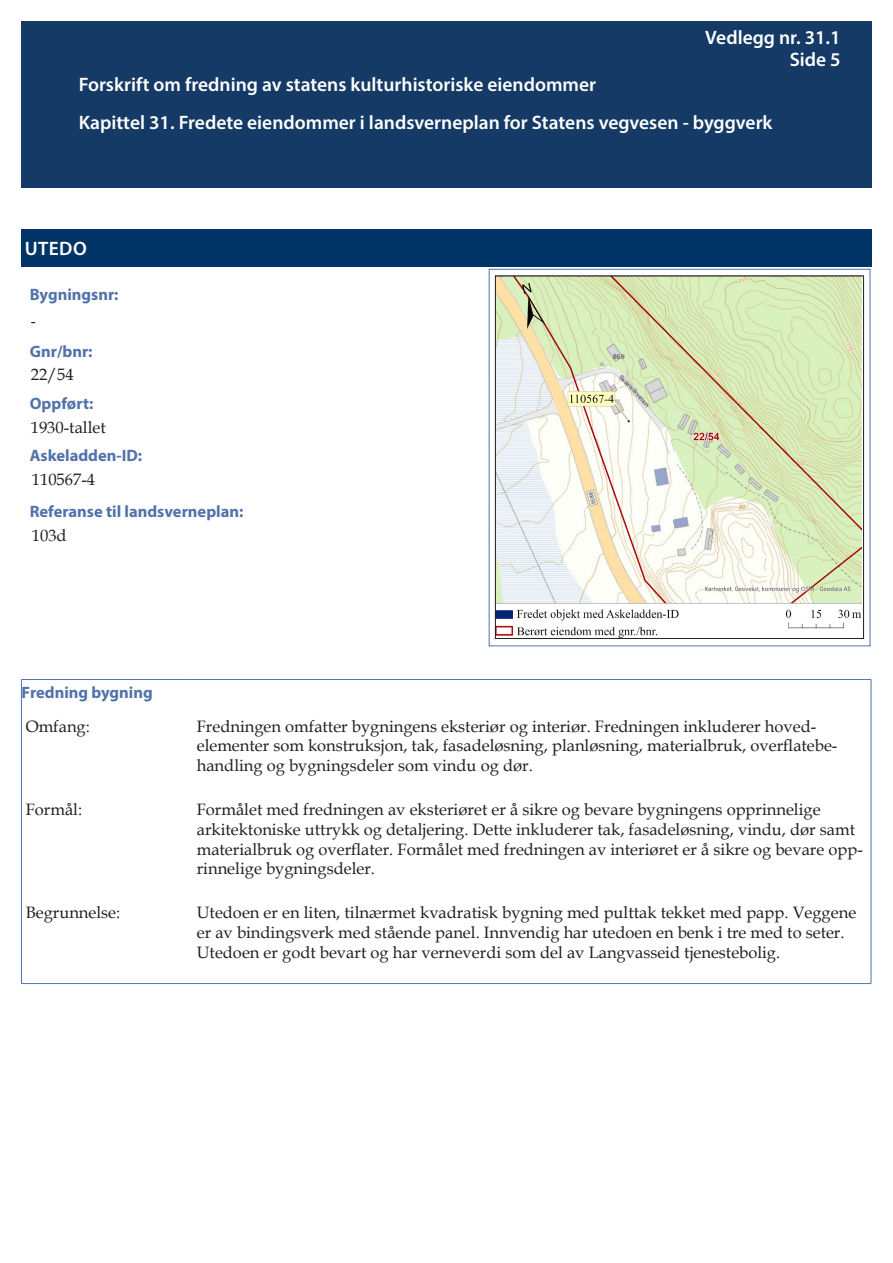
<style>
.page{position:relative;width:893px;height:1263px;background:#fff}
.page>*{position:absolute;margin:0;border:0;box-sizing:border-box;transform-origin:0 0}
.Overskrift_1_MyrPro{font:600 19.5px "Myriad Pro";color:#fff}
.Tekst_-_data_11{font:16.5px/19.8px "Book Antiqua";color:#231f20}
.Overskrift_2_MyrPro{font:700 16.5px "Myriad Pro";color:#5172aa}
.Tekst_-_data_10{font:15px "Book Antiqua";color:#231f20}
</style>
<div class="page">
<div style="left:21px;top:21px;width:851px;height:167px;background:#143a65"></div>
<div style="left:21px;top:230px;width:851px;height:37px;background:#036"></div>
<hr style="left:21px;top:679px;width:170px;height:1px;background:#5172aa">
<hr style="left:21px;top:680px;width:1px;height:33px;background:#5172aa">
<hr style="left:191px;top:679px;width:680px;height:1px;background:#5172aa">
<hr style="left:871px;top:680px;width:1px;height:33px;background:#5172aa">
<hr style="left:21px;top:713px;width:1px;height:84px;background:#5172aa">
<hr style="left:871px;top:713px;width:1px;height:84px;background:#5172aa">
<hr style="left:21px;top:797px;width:1px;height:103px;background:#5172aa">
<hr style="left:871px;top:797px;width:1px;height:103px;background:#5172aa">
<hr style="left:21px;top:900px;width:1px;height:83px;background:#5172aa">
<hr style="left:871px;top:900px;width:1px;height:83px;background:#5172aa">
<hr style="left:21px;top:983px;width:170px;height:1px;background:#5172aa">
<hr style="left:191px;top:983px;width:680px;height:1px;background:#5172aa">
<div style="left:489px;top:269px;width:381px;height:377px;border:1px solid #5172aa"></div>
<img style="left:497px;top:278px;width:365px;height:359px">
<div style="left:495px;top:276px;width:369px;height:363px;border:1px solid #231f20"></div>
<p class="Overskrift_1_MyrPro" style="left:79px;top:72px;width:519px">Forskrift om fredning av statens kulturhistoriske eiendommer</p>
<p class="Overskrift_1_MyrPro" style="left:705px;top:25px;width:137px">Vedlegg nr. 31.1</p>
<p class="Overskrift_1_MyrPro" style="left:790px;top:47px;width:52px">Side 5</p>
<p class="Overskrift_1_MyrPro" style="left:79px;top:110px;width:695px">Kapittel 31. Fredete eiendommer i landsverneplan for Statens vegvesen - byggverk</p>
<p class="Overskrift_1_MyrPro" style="left:25px;top:236px;width:63px">UTEDO</p>
<p class="Overskrift_2_MyrPro" style="left:30px;top:284px;width:90px">Bygningsnr:</p>
<p class="Tekst_-_data_10" style="left:31px;top:310px;width:6px">-</p>
<p class="Overskrift_2_MyrPro" style="left:30px;top:340px;width:64px">Gnr/bnr:</p>
<p class="Tekst_-_data_11" style="left:31px;top:364px;width:44px">22/54</p>
<p class="Overskrift_2_MyrPro" style="left:30px;top:392px;width:65px">Oppført:</p>
<p class="Tekst_-_data_11" style="left:31px;top:417px;width:77px">1930-tallet</p>
<p class="Overskrift_2_MyrPro" style="left:30px;top:445px;width:114px">Askeladden-ID:</p>
<p class="Tekst_-_data_11" style="left:32px;top:469px;width:65px">110567-4</p>
<p class="Overskrift_2_MyrPro" style="left:30px;top:501px;width:215px">Referanse til landsverneplan:</p>
<p class="Tekst_-_data_11" style="left:32px;top:525px;width:36px">103d</p>
<p class="Overskrift_2_MyrPro" style="left:22px;top:681px;width:133px">Fredning bygning</p>
<p class="Tekst_-_data_11" style="left:26px;top:716px;width:66px">Omfang:</p>
<p class="Tekst_-_data_11" style="left:197px;top:716px;width:621px">Fredningen omfatter bygningens eksteriør og interiør. Fredningen inkluderer hoved-</p>
<p class="Tekst_-_data_11" style="left:197px;top:735px;width:642px">elementer som konstruksjon, tak, fasadeløsning, planløsning, materialbruk, overflatebe&shy;handling og bygningsdeler som vindu og dør.</p>
<p class="Tekst_-_data_11" style="left:26px;top:799px;width:58px">Formål:</p>
<p class="Tekst_-_data_11" style="left:197px;top:799px;width:668px">Formålet med fredningen av eksteriøret er å sikre og bevare bygningens opprinnelige arkitektoniske uttrykk og detaljering. Dette inkluderer tak, fasadeløsning, vindu, dør samt materialbruk og overflater. Formålet med fredningen av interiøret er å sikre og bevare opp&shy;rinnelige bygningsdeler.</p>
<p class="Tekst_-_data_11" style="left:26px;top:902px;width:96px">Begrunnelse:</p>
<p class="Tekst_-_data_11" style="left:197px;top:902px;width:661px">Utedoen er en liten, tilnærmet kvadratisk bygning med pulttak tekket med papp. Veggene er av bindingsverk med stående panel. Innvendig har utedoen en benk i tre med to seter.<br>Utedoen er godt bevart og har verneverdi som del av Langvasseid tjenestebolig.</p>
</div>
